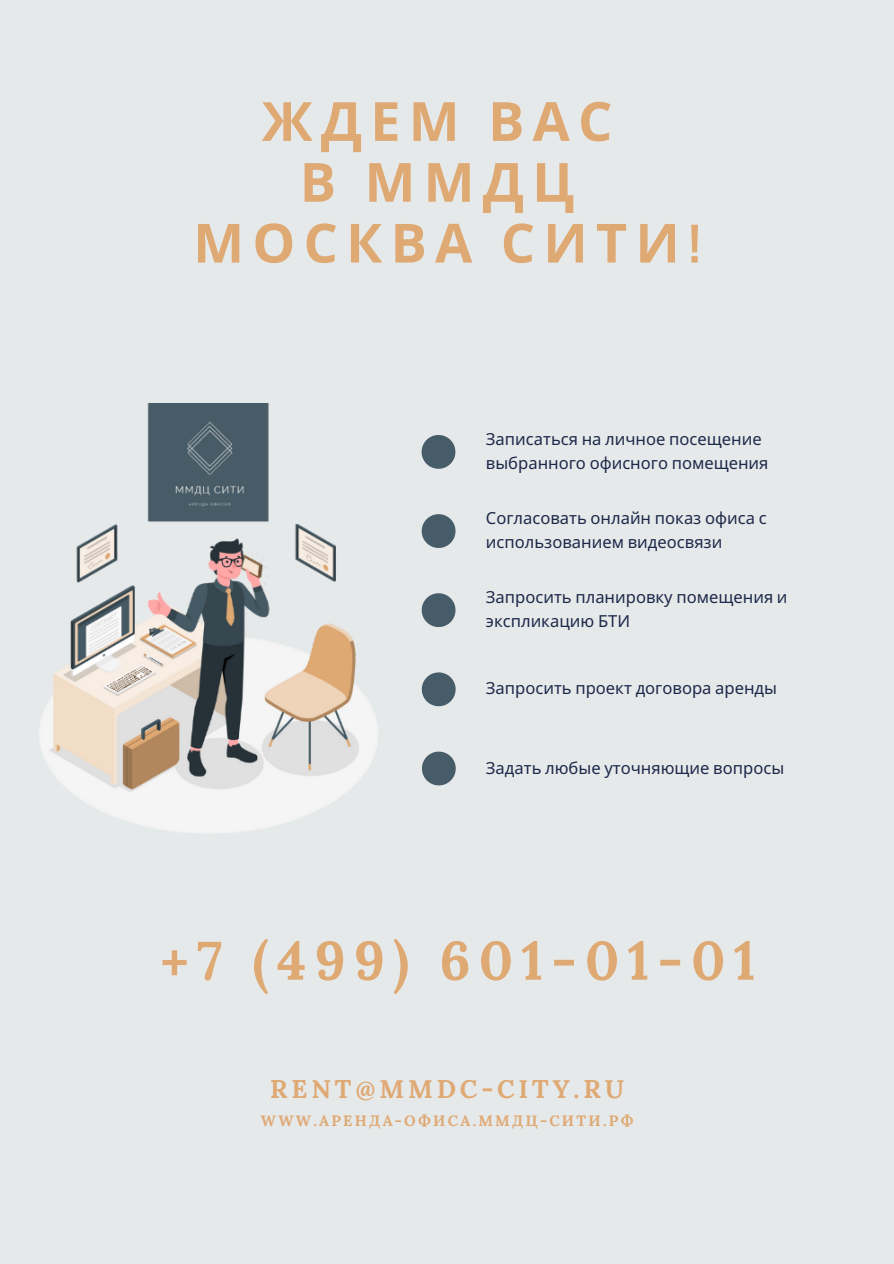
<style>
.page{position:relative;width:894px;height:1264px;background:#fff}
.page>*{position:absolute;margin:0;border:0;box-sizing:border-box;transform-origin:0 0}
.t1{font:700 54px "Noto Sans";letter-spacing:.15em;color:#dfa974}
.t2{font:700 54px "Lora";letter-spacing:.15em;color:#dfa974}
.t3{font:700 25.5px "Lora";letter-spacing:.15em;color:#dfa974}
.t4{font:16.5px/23.7px "Noto Sans";color:#1d294a}
.t5{font:700 15px "Lora";letter-spacing:.15em;color:#dfa974}
.s1{font-family:"Cabin";font-weight:500}
</style>
<div class="page">
<div style="left:0;top:0;width:893px;height:1263px;background:#e6e9ea"></div>
<svg style="left:432px;top:435px;width:23px;height:34px"></svg>
<svg style="left:432px;top:514px;width:23px;height:34px"></svg>
<svg style="left:432px;top:593px;width:23px;height:34px"></svg>
<svg style="left:432px;top:672px;width:23px;height:34px"></svg>
<svg style="left:432px;top:751px;width:23px;height:34px"></svg>
<img style="left:40px;top:403px;width:392px;height:430px">
<p class="t1" style="left:261px;top:83px;width:352px">ЖДЕМ ВАС</p>
<p class="t1" style="left:299px;top:144px;width:276px">В ММДЦ</p>
<p class="t1" style="left:193px;top:205px;width:509px">МОСКВА СИТИ<span class="s1">!</span></p>
<p class="t4" style="left:486px;top:427px;width:284px">Записаться на личное посещение выбранного офисного помещения</p>
<p class="t4" style="left:486px;top:506px;width:282px">Согласовать онлайн показ офиса с использованием видеосвязи</p>
<p class="t4" style="left:486px;top:585px;width:303px">Запросить планировку помещения и экспликацию БТИ</p>
<p class="t4" style="left:486px;top:676px;width:292px">Запросить проект договора аренды</p>
<p class="t4" style="left:486px;top:755px;width:300px">Задать любые уточняющие вопросы</p>
<p class="t2" style="left:160px;top:925px;width:596px">+7 (499) 601-01-01</p>
<p class="t3" style="left:270px;top:1072px;width:355px">RENT@MMDC-CITY.RU</p>
<p class="t5" style="left:261px;top:1110px;width:374px">WWW.АРЕНДА-ОФИСА.ММДЦ-СИТИ.РФ</p>
</div>
